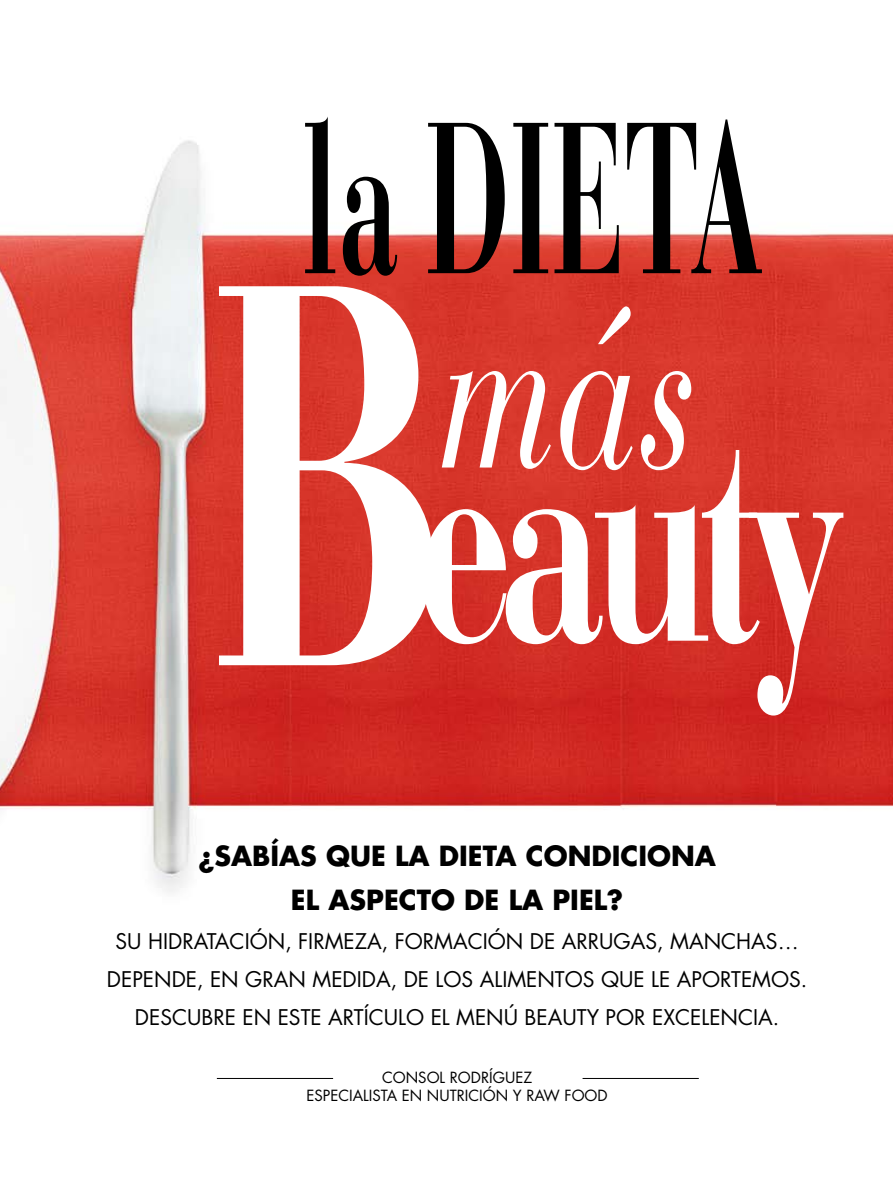
<style>
.page{position:relative;width:893px;height:1191px;background:#fff}
.page>*{position:absolute;margin:0;border:0;box-sizing:border-box;transform-origin:0 0}
.t1{font:700 291px "Bauer Bodoni";color:#fff;scale:.67 1}
.t2{font:italic 223.35px "Bauer Bodoni";color:#fff;scale:.67 1}
.t3{font:700 213.45px "Bauer Bodoni";color:#000;scale:.51 1}
.t4{font:700 27px/44.2px "Futura";color:#000;text-align:center}
.t5{font:21px/38.2px "Futura";color:#000;text-align:center}
.t6{font:15px "Futura";color:#000}
.s1{font-size:538.05px}
</style>
<div class="page">
<img style="left:0;top:140px;width:893px;height:939px">
<hr style="left:217px;top:1078px;width:116px;height:1px;background:#000">
<hr style="left:583px;top:1078px;width:116px;height:1px;background:#000">
<h3 class="t3" style="left:302px;top:71px;width:906px">la dieta</h3>
<h2 class="t2" style="left:438px;top:256px;width:387px">más</h2>
<h1 class="t1" style="left:206px;top:365px;width:955px"><span class="s1">B</span>eauty</h1>
<p class="t4" style="left:198px;top:833px;width:519px">¿SABÍAS QUE LA DIETA CONDICIONA<br>EL ASPECTO DE LA PIEL?</p>
<p class="t5" style="left:107px;top:922px;width:702px">SU HIDRATACIÓN, FIRMEZA, FORMACIÓN DE ARRUGAS, MANCHAS…<br>DEPENDE, EN GRAN MEDIDA, DE LOS ALIMENTOS QUE LE APORTEMOS.<br>DESCUBRE EN ESTE ARTÍCULO EL MENÚ BEAUTY POR EXCELENCIA.</p>
<p class="t6" style="left:382px;top:1067px;width:152px">CONSOL RODRÍGUEZ</p>
<p class="t6" style="left:306px;top:1085px;width:17px">ESPECIALISTA</p>
<p class="t6" style="left:402px;top:1085px;width:35px">EN NUTRICIÓN</p>
<p class="t6" style="left:513px;top:1085px;width:63px">Y RAW FOOD</p>
</div>
